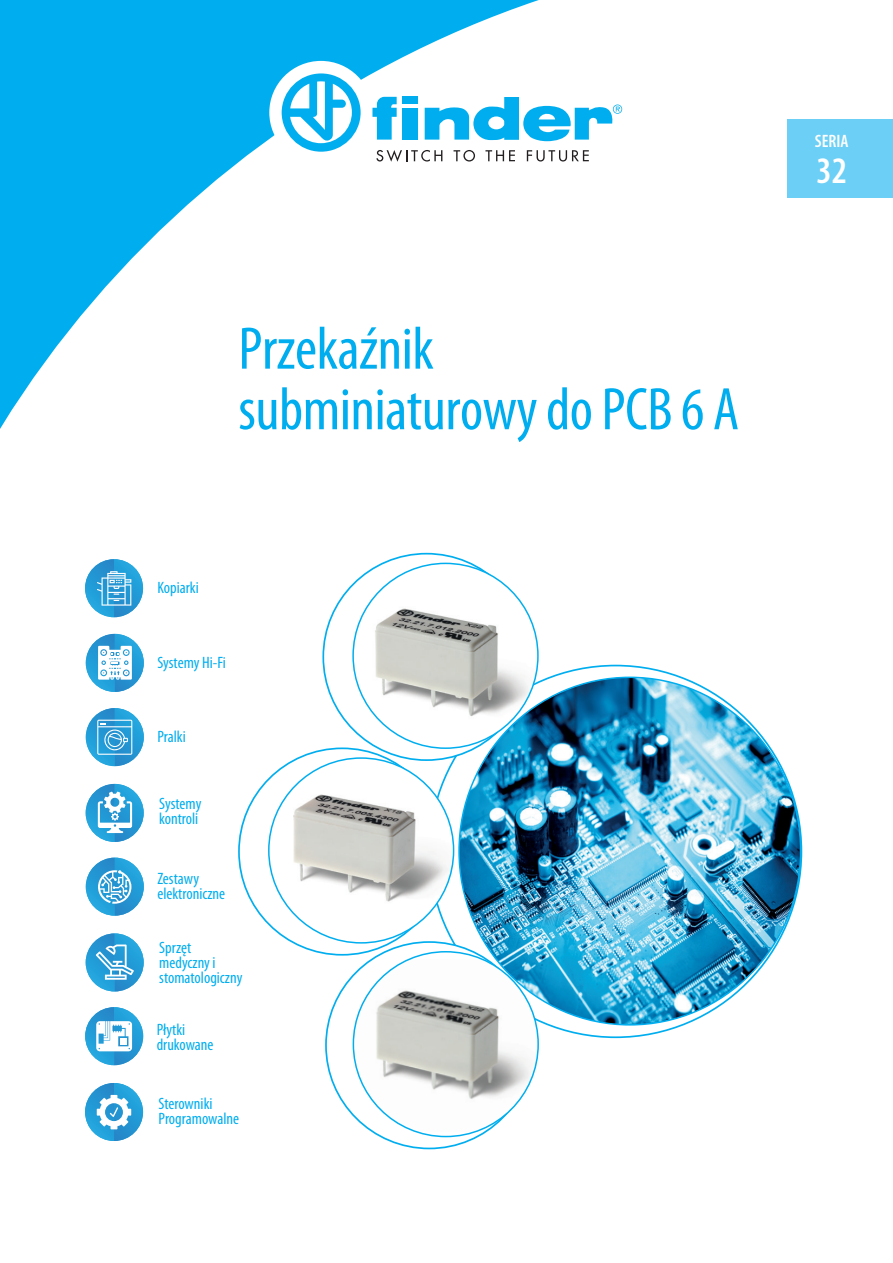
<style>
.page{position:relative;width:893px;height:1263px;background:#fff}
.page>*{position:absolute;margin:0;border:0;box-sizing:border-box;transform-origin:0 0}
.t1{font:condensed 60.6px/60.6px "Myriad Pro";letter-spacing:-.01em;color:#00aeef}
.t2{font:600 condensed 37.5px "Myriad Pro";color:#fff}
.t3{font:600 condensed 18px "Myriad Pro";color:#fff}
.t4{font:condensed 16.5px/15px "Myriad Pro";color:#00aeef}
</style>
<div class="page">
<div style="left:788px;top:119px;width:105px;height:79px;background:#6bcff6"></div>
<svg style="left:0;top:0;width:551px;height:429px"></svg>
<div style="left:269px;top:61px;width:104px;height:103px;background:#fff;border-radius:50%"></div>
<svg style="left:282px;top:73px;width:79px;height:79px"></svg>
<svg style="left:425px;top:97px;width:197px;height:44px"></svg>
<svg style="left:372px;top:97px;width:25px;height:43px"></svg>
<div style="left:403px;top:108px;width:15px;height:32px;background:#00aeef"></div>
<div style="left:403px;top:97px;width:15px;height:7px;background:#00aeef"></div>
<svg style="left:376px;top:150px;width:66px;height:12px"></svg>
<svg style="left:454px;top:150px;width:21px;height:12px"></svg>
<svg style="left:485px;top:150px;width:30px;height:11px"></svg>
<svg style="left:527px;top:150px;width:62px;height:12px"></svg>
<img style="left:353px;top:576px;width:184px;height:172px">
<img style="left:269px;top:765px;width:185px;height:172px">
<img style="left:353px;top:959px;width:185px;height:173px">
<img style="left:459px;top:677px;width:342px;height:348px">
<img style="left:85px;top:559px;width:58px;height:58px">
<svg style="left:97px;top:571px;width:34px;height:35px"></svg>
<img style="left:86px;top:708px;width:58px;height:58px">
<svg style="left:97px;top:720px;width:35px;height:35px"></svg>
<img style="left:86px;top:634px;width:58px;height:58px">
<svg style="left:98px;top:646px;width:34px;height:34px"></svg>
<img style="left:86px;top:784px;width:58px;height:58px">
<svg style="left:98px;top:791px;width:34px;height:42px"></svg>
<img style="left:86px;top:858px;width:58px;height:58px">
<svg style="left:98px;top:870px;width:33px;height:34px"></svg>
<img style="left:86px;top:933px;width:58px;height:58px">
<svg style="left:96px;top:944px;width:38px;height:36px"></svg>
<img style="left:85px;top:1007px;width:58px;height:58px">
<svg style="left:96px;top:1021px;width:36px;height:30px"></svg>
<img style="left:85px;top:1083px;width:58px;height:58px">
<svg style="left:97px;top:1095px;width:34px;height:34px"></svg>
<h1 class="t1" style="left:238px;top:318px;width:502px">Przekaźnik subminiaturowy do PCB 6 A</h1>
<p class="t4" style="left:157px;top:580px;width:43px">Kopiarki</p>
<p class="t4" style="left:157px;top:654px;width:70px">Systemy Hi-Fi</p>
<p class="t4" style="left:157px;top:729px;width:30px">Pralki</p>
<p class="t4" style="left:159px;top:796px;width:44px">Systemy kontroli</p>
<p class="t4" style="left:157px;top:871px;width:69px">Zestawy elektroniczne</p>
<p class="t4" style="left:159px;top:940px;width:85px">Sprzęt medyczny i stomatologiczny</p>
<p class="t4" style="left:157px;top:1021px;width:58px">Płytki drukowane</p>
<p class="t4" style="left:159px;top:1096px;width:82px">Sterowniki<br>Programowalne</p>
<p class="t3" style="left:815px;top:131px;width:35px">SЕRIA</p>
<h2 class="t2" style="left:816px;top:150px;width:32px">32</h2>
</div>
